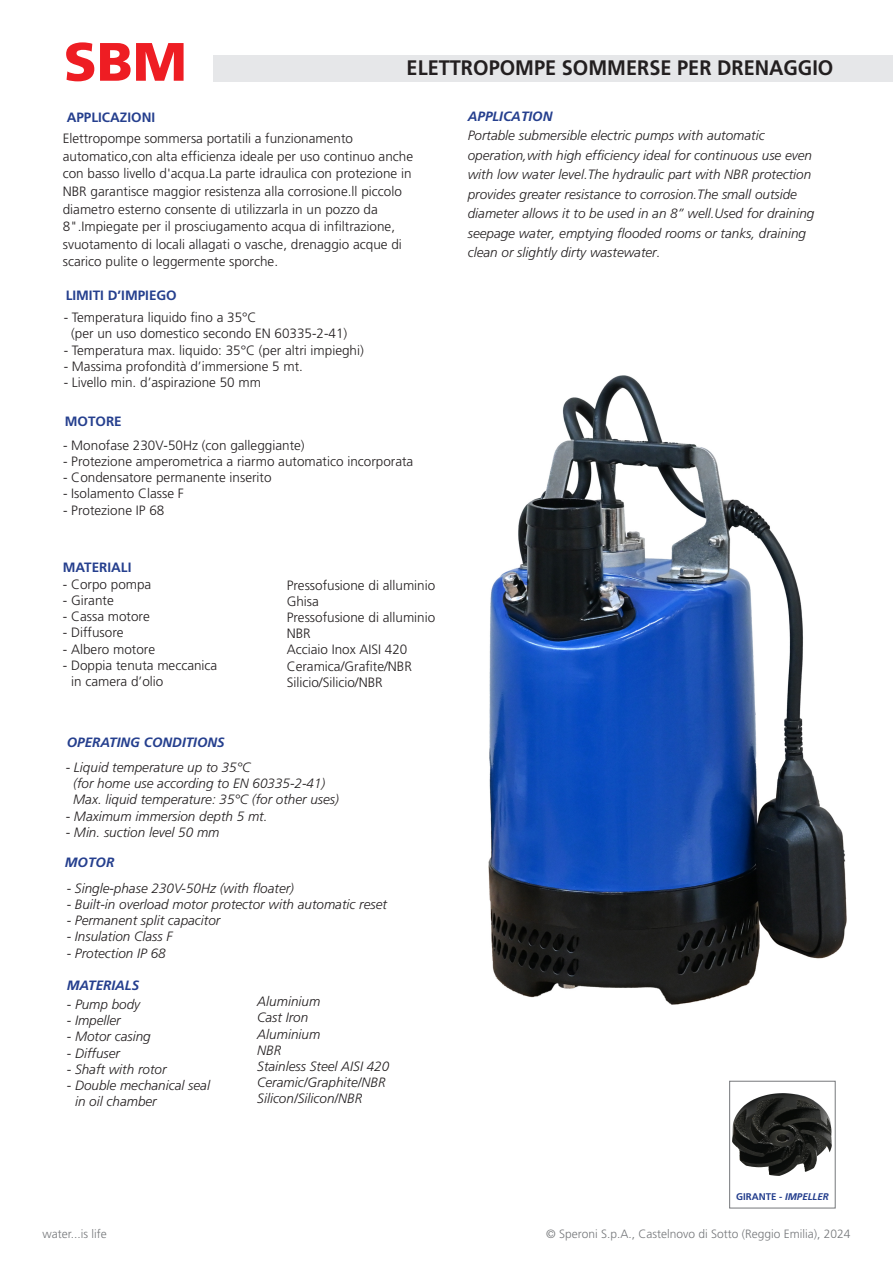
<style>
.page{position:relative;width:893px;height:1263px;background:#fff}
.page>*{position:absolute;margin:0;border:0;box-sizing:border-box;transform-origin:0 0}
.t1{font:900 54px "Frutiger LT Std";color:#ee1d23}
.t2{font:700 21px "Frutiger LT Std";color:#231f20;scale:.95 1}
.t3{font:300 13.5px/16.2px "Frutiger LT Std";color:#231f20}
.t4{font:italic 300 13.5px/16.2px "Frutiger LT Std";color:#231f20}
.t5{font:italic 700 13.5px "Frutiger LT Std";color:#253f8e}
.t6{font:700 13.5px "Frutiger LT Std";color:#253f8e}
.t7{font:300 12px "Frutiger LT Std";color:#76787b}
.t8{font:700 9.75px "Frutiger LT Std";color:#253f8e}
.s1{font-style:italic}
</style>
<div class="page">
<div style="left:204px;top:55px;width:689px;height:26px;background:#e6e7e9"></div>
<div style="left:64px;top:43px;width:149px;height:51px;background:#fff"></div>
<div style="left:729px;top:1081px;width:107px;height:127px;background:#fff;border:1px solid #76787b"></div>
<img style="left:488px;top:376px;width:359px;height:629px">
<img style="left:732px;top:1094px;width:99px;height:81px">
<h1 class="t1" style="left:64px;top:29px;width:125px">SBM</h1>
<h2 class="t2" style="left:407px;top:55px;width:451px">ELETTROPOMPE SOMMERSE PER DRENAGGIO</h2>
<p class="t5" style="left:468px;top:108px;width:86px">APPLICATION</p>
<p class="t4" style="left:468px;top:126px;width:348px;line-height:19.5px">Portable submersible electric pumps with automatic operation,with high efficiency ideal for continuous use even with low water level.The hydraulic part with NBR protection provides greater resistance to corrosion.The small outside diameter allows it to be used in an 8” well.Used for draining seepage water, emptying flooded rooms or tanks, draining clean or slightly dirty wastewater.</p>
<p class="t6" style="left:67px;top:109px;width:90px">APPLICAZIONI</p>
<p class="t3" style="left:63px;top:130px;width:352px;line-height:17.5px">Elettropompe sommersa portatili a funzionamento automatico,con alta efficienza ideale per uso continuo anche con basso livello d'acqua.La parte idraulica con protezione in NBR garantisce maggior resistenza alla corrosione.ll piccolo diametro esterno consente di utilizzarla in un pozzo da 8".Impiegate per il prosciugamento acqua di infiltrazione, svuotamento di locali allagati o vasche, drenaggio acque di scarico pulite o leggermente sporche.</p>
<p class="t6" style="left:66px;top:287px;width:113px">LIMITI D’IMPIEGO</p>
<p class="t3" style="left:71px;top:310px;width:278px;text-indent:-8px">- Temperatura liquido fino a 35°C<br>(per un uso domestico secondo EN 60335-2-41)</p>
<p class="t3" style="left:64px;top:342px;width:302px">- Temperatura max. liquido: 35°C (per altri impieghi)</p>
<p class="t3" style="left:64px;top:358px;width:241px">- Massima profondità d’immersione 5 mt.</p>
<p class="t3" style="left:64px;top:374px;width:199px">- Livello min. d’aspirazione 50 mm</p>
<p class="t6" style="left:65px;top:414px;width:59px">MOTORE</p>
<p class="t3" style="left:63px;top:437px;width:243px">- Monofase 230V-50Hz (con galleggiante)</p>
<p class="t3" style="left:63px;top:453px;width:352px">- Protezione amperometrica a riarmo automatico incorporata</p>
<p class="t3" style="left:63px;top:470px;width:210px">- Condensatore permanente inserito</p>
<p class="t3" style="left:63px;top:486px;width:122px">- Isolamento Classe F</p>
<p class="t3" style="left:63px;top:502px;width:103px">- Protezione IP 68</p>
<p class="t6" style="left:63px;top:560px;width:70px">MATERIALI</p>
<p class="t3" style="left:63px;top:576px;width:90px">- Corpo pompa</p>
<p class="t3" style="left:63px;top:592px;width:52px">- Girante</p>
<p class="t3" style="left:63px;top:608px;width:89px">- Cassa motore</p>
<p class="t3" style="left:63px;top:625px;width:62px">- Diffusore</p>
<p class="t3" style="left:63px;top:641px;width:94px">- Albero motore</p>
<p class="t3" style="left:71px;top:657px;width:148px;text-indent:-8px">- Doppia tenuta meccanica in camera d’olio</p>
<p class="t3" style="left:287px;top:577px;width:150px">Pressofusione di alluminio<br>Ghisa<br>Pressofusione di alluminio<br>NBR<br>Acciaio Inox AISI 420<br>Ceramica/Grafite/NBR<br>Silicio/Silicio/NBR</p>
<p class="t5" style="left:67px;top:734px;width:160px">OPERATING CONDITIONS</p>
<p class="t4" style="left:73px;top:759px;width:267px;text-indent:-8px">- Liquid temperature up to 35°C<br>(for home use according to EN 60335-2-41)<br>Max. liquid temperature: 35°C (for other uses)</p>
<p class="t4" style="left:66px;top:808px;width:203px">- Maximum immersion depth 5 mt.</p>
<p class="t4" style="left:66px;top:824px;width:155px">- Min. suction level 50 mm</p>
<p class="t5" style="left:65px;top:854px;width:51px">MOTOR</p>
<p class="t4" style="left:67px;top:880px;width:229px">- Single-phase 230V-50Hz (with floater)</p>
<p class="t4" style="left:67px;top:896px;width:322px">- Built-in overload motor protector with automatic reset</p>
<p class="t4" style="left:67px;top:912px;width:155px">- Permanent split capacitor</p>
<p class="t4" style="left:67px;top:929px;width:107px">- Insulation Class F</p>
<p class="t4" style="left:67px;top:945px;width:101px">- Protection IP 68</p>
<p class="t5" style="left:67px;top:977px;width:74px">MATERIALS</p>
<p class="t4" style="left:257px;top:993px;width:134px">Aluminium<br>Cast Iron<br>Aluminium<br>NBR<br>Stainless Steel AISI 420<br>Ceramic/Graphite/NBR<br>Silicon/Silicon/NBR</p>
<p class="t4" style="left:67px;top:996px;width:75px">- Pump body</p>
<p class="t4" style="left:67px;top:1013px;width:55px">- Impeller</p>
<p class="t4" style="left:67px;top:1029px;width:86px">- Motor casing</p>
<p class="t4" style="left:67px;top:1045px;width:55px">- Diffuser</p>
<p class="t4" style="left:67px;top:1061px;width:101px">- Shaft with rotor</p>
<p class="t4" style="left:75px;top:1077px;width:137px;text-indent:-8px">- Double mechanical seal in oil chamber</p>
<p class="t8" style="left:736px;top:1191px;width:94px">GIRANTE - <span class="s1">IMPELLER</span></p>
<p class="t7" style="left:43px;top:1227px;width:66px">water...is life</p>
<p class="t7" style="left:546px;top:1227px;width:306px">© Speroni S.p.A., Castelnovo di Sotto (Reggio Emilia), 2024</p>
</div>
